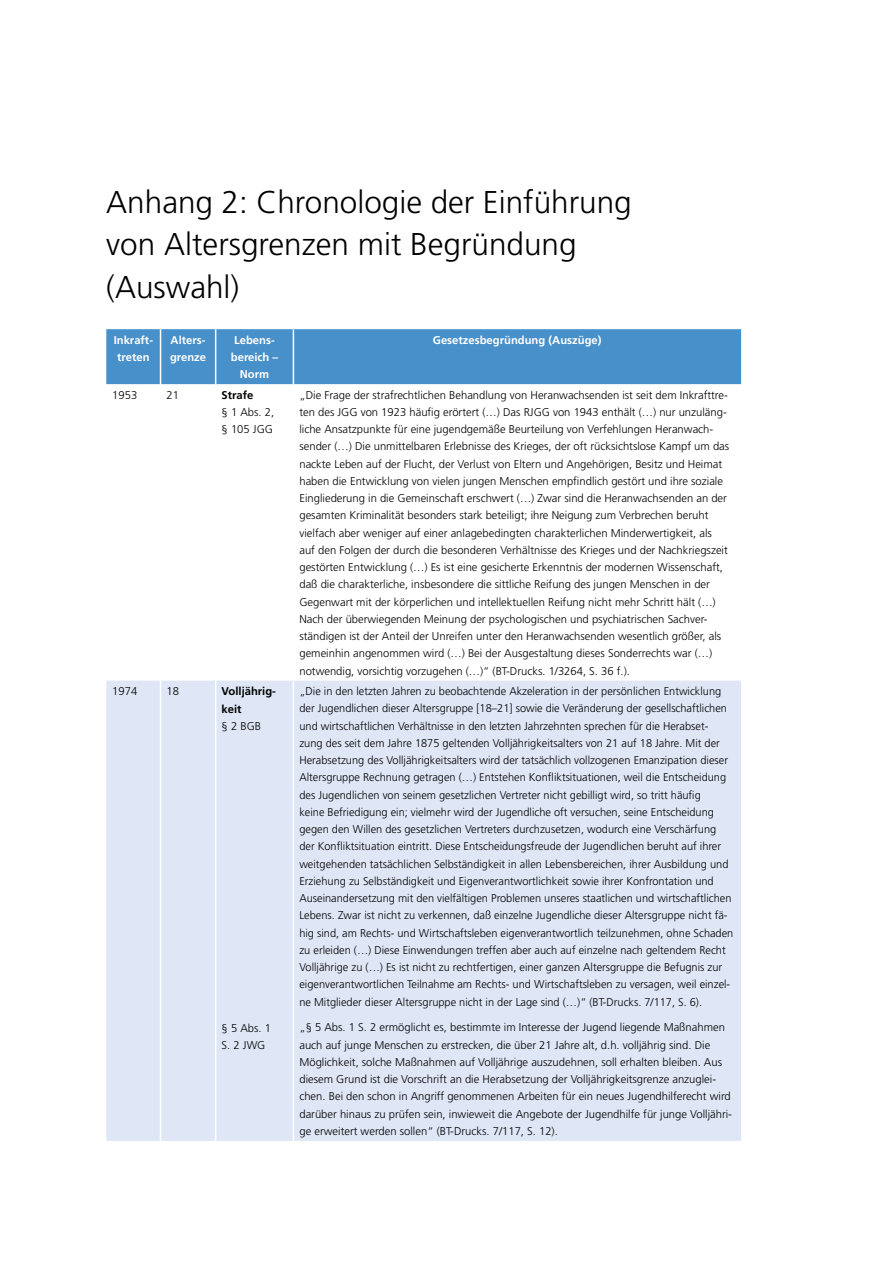
<style>
.page{position:relative;width:893px;height:1263px;background:#fff}
.page>*{position:absolute;margin:0;border:0;box-sizing:border-box;transform-origin:0 0}
.Ue_oN{font:300 31.5px/42.5px "Frutiger LT Std";color:#000}
.Tabelle_Text{font:300 11.25px/17.2px "Frutiger LT Std";color:#000}
.Tabelle_Kopf_1{font:700 11.25px/17.2px "Frutiger LT Std";color:#fff;text-align:center}
.Tabelle_Text-2{font:700 11.25px/17.2px "Frutiger";color:#000}
.s1{font-family:"Frutiger";font-weight:700}
</style>
<div class="page">
<div style="left:106px;top:329px;width:635px;height:55px;background:#4790c9"></div>
<div style="left:106px;top:681px;width:635px;height:460px;background:#dfe7f6"></div>
<hr style="left:160px;top:329px;width:1px;height:55px;background:#fff">
<hr style="left:215px;top:329px;width:1px;height:55px;background:#fff">
<hr style="left:293px;top:329px;width:1px;height:55px;background:#fff">
<hr style="left:160px;top:681px;width:1px;height:460px;background:#fff">
<hr style="left:215px;top:681px;width:1px;height:460px;background:#fff">
<hr style="left:293px;top:681px;width:1px;height:460px;background:#fff">
<p class="Ue_oN" style="left:106px;top:181px;width:527px">Anhang 2: Chronologie der Einführung von Altersgrenzen mit Begründung (Auswahl)</p>
<p class="Tabelle_Kopf_1" style="left:114px;top:331px;width:41px">Inkraft&shy;treten</p>
<p class="Tabelle_Kopf_1" style="left:170px;top:331px;width:38px;text-align:left">Alters&shy;grenze</p>
<p class="Tabelle_Kopf_1" style="left:231px;top:331px;width:49px">Lebens&shy;bereich –<br>Norm</p>
<p class="Tabelle_Kopf_1" style="left:433px;top:331px;width:170px">Gesetzesbegründung (Auszüge)</p>
<p class="Tabelle_Text" style="left:112px;top:386px;width:27px">1953</p>
<p class="Tabelle_Text" style="left:167px;top:386px;width:14px">21</p>
<p class="Tabelle_Text" style="left:222px;top:386px;width:54px"><span class="s1">Strafe<br></span>§ 1 Abs. 2, § 105 JGG</p>
<p class="Tabelle_Text" style="left:299px;top:386px;width:431px">„Die Frage der strafrechtlichen Behandlung von Heranwachsenden ist seit dem Inkrafttre&shy;ten des JGG von 1923 häufig erörtert (…) Das RJGG von 1943 enthält (…) nur unzuläng&shy;liche Ansatzpunkte für eine jugendgemäße Beurteilung von Verfehlungen Heranwach&shy;sender (…) Die unmittelbaren Erlebnisse des Krieges, der oft rücksichtslose Kampf um das nackte Leben auf der Flucht, der Verlust von Eltern und Angehörigen, Besitz und Heimat haben die Entwicklung von vielen jungen Menschen empfindlich gestört und ihre soziale Eingliederung in die Gemeinschaft erschwert (…) Zwar sind die Heranwachsenden an der gesamten Kriminalität besonders stark beteiligt; ihre Neigung zum Verbrechen beruht vielfach aber weniger auf einer anlagebedingten charakterlichen Minderwertigkeit, als auf den Folgen der durch die besonderen Verhältnisse des Krieges und der Nachkriegszeit gestörten Entwicklung (…) Es ist eine gesicherte Erkenntnis der modernen Wissenschaft, daß die charakterliche, insbesondere die sittliche Reifung des jungen Menschen in der Gegenwart mit der körperlichen und intellektuellen Reifung nicht mehr Schritt hält (…)<br>Nach der überwiegenden Meinung der psychologischen und psychiatrischen Sachver&shy;ständigen ist der Anteil der Unreifen unter den Heranwachsenden wesentlich größer, als gemeinhin angenommen wird (…) Bei der Ausgestaltung dieses Sonderrechts war (…) notwendig, vorsichtig vorzugehen (…)“ (BT-Drucks. 1/3264, S. 36 f.).</p>
<p class="Tabelle_Text" style="left:112px;top:683px;width:27px">1974</p>
<p class="Tabelle_Text" style="left:167px;top:683px;width:14px">18</p>
<p class="Tabelle_Text-2" style="left:222px;top:683px;width:56px">Volljährig&shy;keit</p>
<p class="Tabelle_Text" style="left:222px;top:717px;width:41px">§ 2 BGB</p>
<p class="Tabelle_Text" style="left:299px;top:683px;width:435px">„Die in den letzten Jahren zu beobachtende Akzeleration in der persönlichen Entwicklung der Jugendlichen dieser Altersgruppe [18–21] sowie die Veränderung der gesellschaftlichen und wirtschaftlichen Verhältnisse in den letzten Jahrzehnten sprechen für die Herabset&shy;zung des seit dem Jahre 1875 geltenden Volljährigkeitsalters von 21 auf 18 Jahre. Mit der Herabsetzung des Volljährigkeitsalters wird der tatsächlich vollzogenen Emanzipation dieser Altersgruppe Rechnung getragen (…) Entstehen Konfliktsituationen, weil die Entscheidung des Jugendlichen von seinem gesetzlichen Vertreter nicht gebilligt wird, so tritt häufig<br>keine Befriedigung ein; vielmehr wird der Jugendliche oft versuchen, seine Entscheidung gegen den Willen des gesetzlichen Vertreters durchzusetzen, wodurch eine Verschärfung der Konfliktsituation eintritt. Diese Entscheidungsfreude der Jugendlichen beruht auf ihrer weitgehenden tatsächlichen Selbständigkeit in allen Lebensbereichen, ihrer Ausbildung und Erziehung zu Selbständigkeit und Eigenverantwortlichkeit sowie ihrer Konfrontation und Auseinandersetzung mit den vielfältigen Problemen unseres staatlichen und wirtschaftlichen Lebens. Zwar ist nicht zu verkennen, daß einzelne Jugendliche dieser Altersgruppe nicht fä&shy;hig sind, am Rechts- und Wirtschaftsleben eigenverantwortlich teilzunehmen, ohne Schaden zu erleiden (…) Diese Einwendungen treffen aber auch auf einzelne nach geltendem Recht Volljährige zu (…) Es ist nicht zu rechtfertigen, einer ganzen Altersgruppe die Befugnis zur eigenverantwortlichen Teilnahme am Rechts- und Wirtschaftsleben zu versagen, weil einzel&shy;ne Mitglieder dieser Altersgruppe nicht in der Lage sind (…)“ (BT-Drucks. 7/117, S. 6).</p>
<p class="Tabelle_Text" style="left:299px;top:1019px;width:434px">„§ 5 Abs. 1 S. 2 ermöglicht es, bestimmte im Interesse der Jugend liegende Maßnahmen auch auf junge Menschen zu erstrecken, die über 21 Jahre alt, d.h. volljährig sind. Die Möglichkeit, solche Maßnahmen auf Volljährige auszudehnen, soll erhalten bleiben. Aus diesem Grund ist die Vorschrift an die Herabsetzung der Volljährigkeitsgrenze anzuglei&shy;chen. Bei den schon in Angriff genommenen Arbeiten für ein neues Jugendhilferecht wird darüber hinaus zu prüfen sein, inwieweit die Angebote der Jugendhilfe für junge Volljähri&shy;ge erweitert werden sollen“ (BT-Drucks. 7/117, S. 12).</p>
<p class="Tabelle_Text" style="left:222px;top:1019px;width:51px">§ 5 Abs. 1<br>S. 2 JWG</p>
</div>
